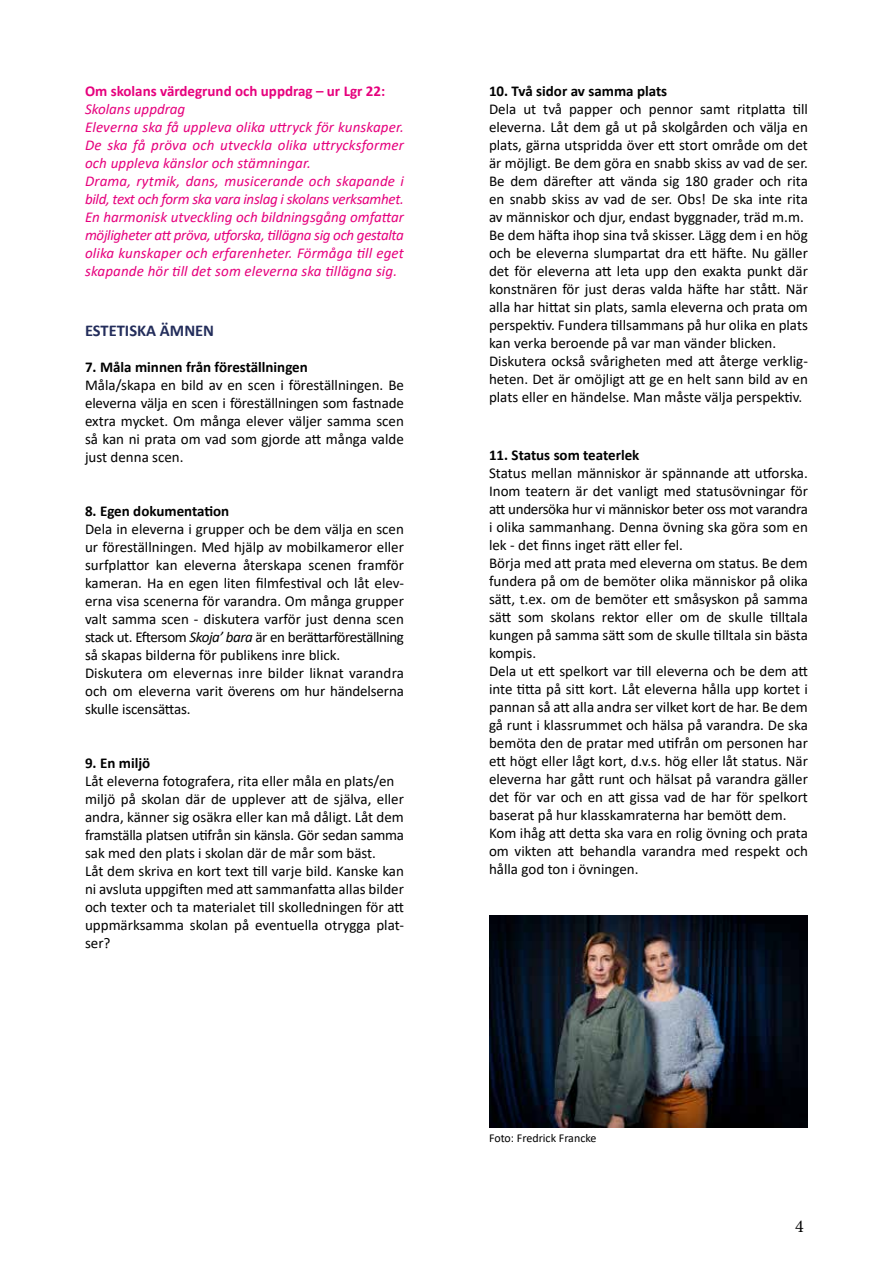
<style>
.page{position:relative;width:893px;height:1263px;background:#fff}
.page>*{position:absolute;margin:0;border:0;box-sizing:border-box;transform-origin:0 0}
.t1{font:18px "Minion Pro";color:#000}
.t2{font:700 16.5px "Calibri";color:#232d5b}
.t3{font:15px/18px "Calibri";color:#000}
.t4{font:italic 15px/18px "Calibri";letter-spacing:.01em;color:#e6007d}
.t5{font:700 15px "Calibri";color:#000}
.t6{font:700 15px "Calibri";color:#e6007d}
.t7{font:12px "Calibri";color:#000}
.s1{font-style:italic}
</style>
<div class="page">
<img style="left:489px;top:915px;width:319px;height:212px">
<p class="t6" style="left:85px;top:81px;width:302px">Om skolans värdegrund och uppdrag – ur Lgr 22:</p>
<p class="t4" style="left:85px;top:100px;width:320px">Skolans uppdrag<br>Eleverna ska få uppleva olika uttryck för kunskaper.<br>De ska få pröva och utveckla olika uttrycksformer och uppleva känslor och stämningar.<br>Drama, rytmik, dans, musicerande och skapande i bild, text och form ska vara inslag i skolans verksamhet.<br>En harmonisk utveckling och bildningsgång omfattar möjligheter att pröva, utforska, tillägna sig och gestalta olika kunskaper och erfarenheter. Förmåga till eget skapande hör till det som eleverna ska tillägna sig.</p>
<p class="t2" style="left:85px;top:319px;width:131px">ESTETISKA ÄMNEN</p>
<p class="t5" style="left:85px;top:356px;width:224px">7. Måla minnen från föreställningen</p>
<p class="t3" style="left:85px;top:375px;width:320px;text-align:justify">Måla/skapa en bild av en scen i föreställningen. Be eleverna välja en scen i föreställningen som fastnade extra mycket. Om många elever väljer samma scen så kan ni prata om vad som gjorde att många valde just denna scen.</p>
<p class="t5" style="left:85px;top:500px;width:146px">8. Egen dokumentation</p>
<p class="t3" style="left:85px;top:519px;width:320px">Dela in eleverna i grupper och be dem välja en scen ur föreställningen. Med hjälp av mobilkameror eller surfplattor kan eleverna återskapa scenen framför kameran. Ha en egen liten filmfestival och låt elev&shy;erna visa scenerna för varandra. Om många grupper valt samma scen - diskutera varför just denna scen stack ut. Eftersom <span class="s1">Skoja’ bara</span> är en berättarföreställning så skapas bilderna för publikens inre blick.<br>Diskutera om elevernas inre bilder liknat varandra och om eleverna varit överens om hur händelserna skulle iscensättas.</p>
<p class="t5" style="left:85px;top:752px;width:67px">9. En miljö</p>
<p class="t3" style="left:85px;top:771px;width:320px">Låt eleverna fotografera, rita eller måla en plats/en miljö på skolan där de upplever att de själva, eller andra, känner sig osäkra eller kan må dåligt. Låt dem framställa platsen utifrån sin känsla. Gör sedan samma sak med den plats i skolan där de mår som bäst.<br>Låt dem skriva en kort text till varje bild. Kanske kan ni avsluta uppgiften med att sammanfatta allas bilder och texter och ta materialet till skolledningen för att uppmärksamma skolan på eventuella otrygga plat&shy;ser?</p>
<p class="t5" style="left:489px;top:81px;width:180px">10. Två sidor av samma plats</p>
<p class="t3" style="left:489px;top:100px;width:320px">Dela ut två papper och pennor samt ritplatta till eleverna. Låt dem gå ut på skolgården och välja en plats, gärna utspridda över ett stort område om det är möjligt. Be dem göra en snabb skiss av vad de ser.<br>Be dem därefter att vända sig 180 grader och rita en snabb skiss av vad de ser. Obs! De ska inte rita av människor och djur, endast byggnader, träd m.m.<br>Be dem häfta ihop sina två skisser. Lägg dem i en hög och be eleverna slumpartat dra ett häfte. Nu gäller det för eleverna att leta upp den exakta punkt där konstnären för just deras valda häfte har stått. När alla har hittat sin plats, samla eleverna och prata om perspektiv. Fundera tillsammans på hur olika en plats kan verka beroende på var man vänder blicken.<br>Diskutera också svårigheten med att återge verklig&shy;heten. Det är omöjligt att ge en helt sann bild av en plats eller en händelse. Man måste välja perspektiv.</p>
<p class="t5" style="left:489px;top:444px;width:152px">11. Status som teaterlek</p>
<p class="t3" style="left:489px;top:464px;width:320px">Status mellan människor är spännande att utforska.<br>Inom teatern är det vanligt med statusövningar för att undersöka hur vi människor beter oss mot varandra i olika sammanhang. Denna övning ska göra som en lek - det finns inget rätt eller fel.<br>Börja med att prata med eleverna om status. Be dem fundera på om de bemöter olika människor på olika sätt, t.ex. om de bemöter ett småsyskon på samma sätt som skolans rektor eller om de skulle tilltala kungen på samma sätt som de skulle tilltala sin bästa kompis.<br>Dela ut ett spelkort var till eleverna och be dem att inte titta på sitt kort. Låt eleverna hålla upp kortet i pannan så att alla andra ser vilket kort de har. Be dem gå runt i klassrummet och hälsa på varandra. De ska bemöta den de pratar med utifrån om personen har ett högt eller lågt kort, d.v.s. hög eller låt status. När eleverna har gått runt och hälsat på varandra gäller det för var och en att gissa vad de har för spelkort baserat på hur klasskamraterna har bemött dem.<br>Kom ihåg att detta ska vara en rolig övning och prata om vikten att behandla varandra med respekt och hålla god ton i övningen.</p>
<p class="t7" style="left:489px;top:1129px;width:109px">Foto: Fredrick Francke</p>
<p class="t1" style="left:795px;top:1214px;width:10px">4</p>
</div>
